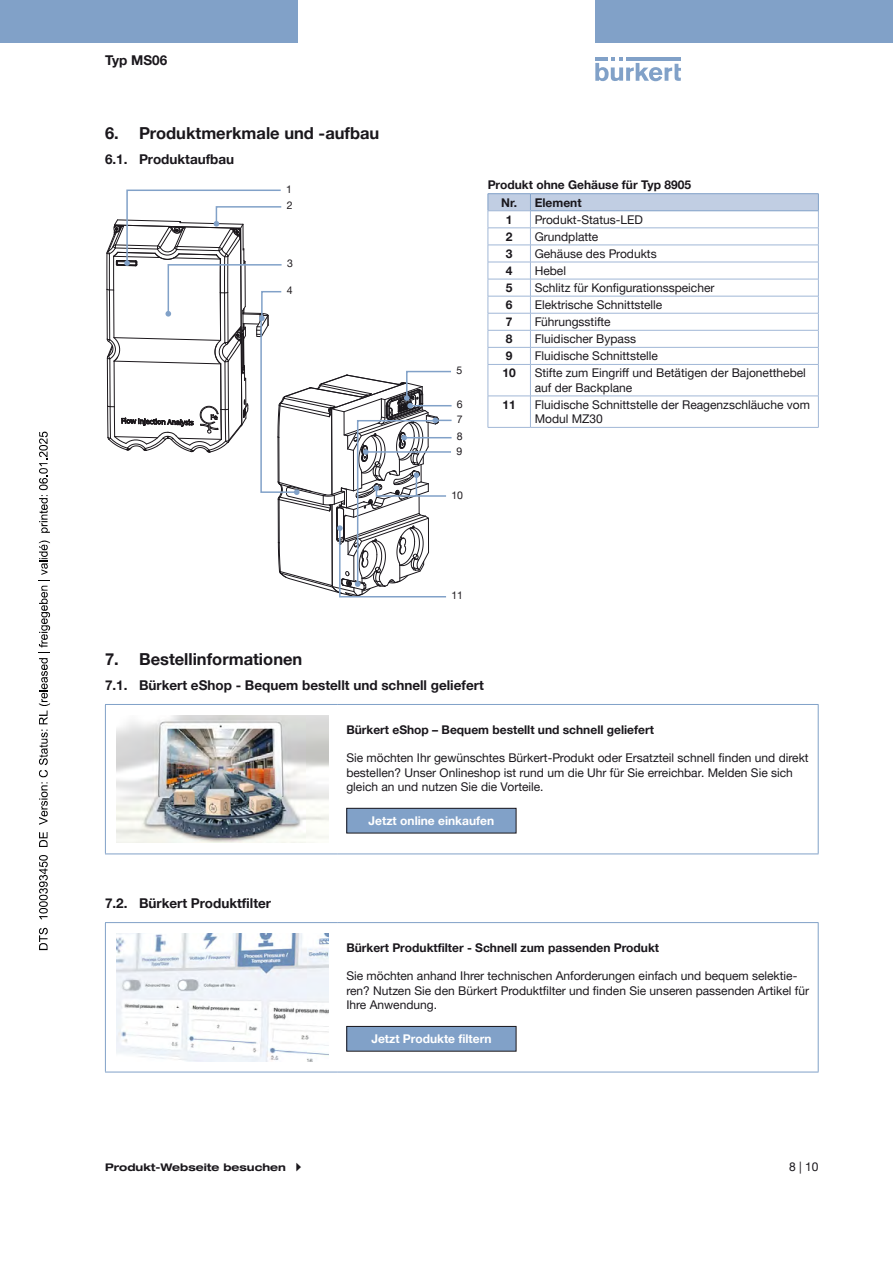
<style>
.page{position:relative;width:893px;height:1263px;background:#fff}
.page>*{position:absolute;margin:0;border:0;box-sizing:border-box;transform-origin:0 0}
.t1{font:700 16.5px "Helvetica Neue LTW1 G";color:#1a171c}
.t2{font:700 13.5px "Helvetica Neue LTW1 G";color:#1a171c}
.t3{font:12px/14.4px "Helvetica Neue LTW1 G";color:#1a171c}
.t4{font:700 12px "Helvetica Neue LTW1 G";color:#1a171c}
.t5{font:700 12px "Helvetica Neue LTW1 G";color:#fff}
.t6{font:700 expanded 10.5px "Helvetica Neue LTW1 G";color:#1a171c}
.t7{font:10.5px/16.5px "Helvetica Neue LTW1 G";color:#1b171b}
</style>
<div class="page">
<svg style="left:595px;top:57px;width:86px;height:24px"></svg>
<hr style="left:626px;top:57px;width:55px;height:4px;background:#81a1c8">
<div style="left:0;top:0;width:298px;height:42px;background:#81a1c8"></div>
<div style="left:595px;top:0;width:298px;height:42px;background:#81a1c8"></div>
<svg style="left:106px;top:189px;width:346px;height:409px"></svg>
<hr style="left:530px;top:364px;width:289px;height:1px;background:#a1b7d6">
<hr style="left:818px;top:365px;width:1px;height:31px;background:#a1b7d6">
<hr style="left:530px;top:396px;width:289px;height:1px;background:#a1b7d6">
<hr style="left:818px;top:396px;width:1px;height:31px;background:#a1b7d6">
<hr style="left:530px;top:427px;width:289px;height:1px;background:#a1b7d6">
<hr style="left:488px;top:193px;width:42px;height:1px;background:#81a1c8">
<hr style="left:530px;top:193px;width:289px;height:1px;background:#81a1c8">
<svg style="left:488px;top:194px;width:331px;height:170px"></svg>
<hr style="left:488px;top:364px;width:42px;height:1px;background:#a1b7d6">
<hr style="left:488px;top:365px;width:1px;height:31px;background:#a1b7d6">
<hr style="left:530px;top:365px;width:1px;height:31px;background:#a1b7d6">
<hr style="left:488px;top:396px;width:42px;height:1px;background:#a1b7d6">
<hr style="left:488px;top:396px;width:1px;height:31px;background:#a1b7d6">
<hr style="left:530px;top:396px;width:1px;height:31px;background:#a1b7d6">
<hr style="left:488px;top:427px;width:42px;height:1px;background:#a1b7d6">
<hr style="left:338px;top:704px;width:481px;height:1px;background:#81a1c8">
<hr style="left:818px;top:705px;width:1px;height:148px;background:#81a1c8">
<hr style="left:338px;top:853px;width:481px;height:1px;background:#81a1c8">
<hr style="left:105px;top:704px;width:233px;height:1px;background:#81a1c8">
<hr style="left:105px;top:705px;width:1px;height:148px;background:#81a1c8">
<hr style="left:105px;top:853px;width:233px;height:1px;background:#81a1c8">
<img style="left:116px;top:715px;width:213px;height:128px">
<div style="left:347px;top:808px;width:169px;height:25px;background:#81a1c8"></div>
<div style="left:346px;top:808px;width:170px;height:25px;border:1px solid #1a171c"></div>
<hr style="left:338px;top:922px;width:481px;height:1px;background:#81a1c8">
<hr style="left:818px;top:923px;width:1px;height:149px;background:#81a1c8">
<hr style="left:338px;top:1072px;width:481px;height:1px;background:#81a1c8">
<hr style="left:105px;top:922px;width:233px;height:1px;background:#81a1c8">
<hr style="left:105px;top:923px;width:1px;height:149px;background:#81a1c8">
<hr style="left:105px;top:1072px;width:233px;height:1px;background:#81a1c8">
<img style="left:116px;top:933px;width:213px;height:128px">
<div style="left:347px;top:1026px;width:169px;height:25px;background:#81a1c8"></div>
<div style="left:346px;top:1026px;width:170px;height:25px;border:1px solid #1a171c"></div>
<svg style="left:39px;top:928px;width:9px;height:22px"></svg>
<svg style="left:39px;top:855px;width:9px;height:64px"></svg>
<svg style="left:39px;top:832px;width:9px;height:15px"></svg>
<svg style="left:39px;top:540px;width:11px;height:285px"></svg>
<svg style="left:39px;top:432px;width:11px;height:101px"></svg>
<p class="t2" style="left:105px;top:52px;width:64px">Typ MS06</p>
<h1 class="t1" style="left:105px;top:123px;width:276px">6. Produktmerkmale und -aufbau</h1>
<p class="t2" style="left:105px;top:151px;width:131px">6.1. Produktaufbau</p>
<p class="t7" style="left:286px;top:181px;width:8px">1<br>2</p>
<p class="t7" style="left:287px;top:255px;width:7px">3</p>
<p class="t7" style="left:287px;top:282px;width:7px">4</p>
<p class="t7" style="left:456px;top:362px;width:7px">5</p>
<p class="t7" style="left:457px;top:397px;width:7px;line-height:14.7px">6<br>7</p>
<p class="t7" style="left:456px;top:429px;width:8px;line-height:14.2px">8<br>9</p>
<p class="t7" style="left:451px;top:486px;width:13px">10</p>
<p class="t4" style="left:488px;top:178px;width:205px">Produkt ohne Gehäuse für Typ 8905</p>
<p class="t4" style="left:501px;top:195px;width:82px">Nr. Element</p>
<p class="t4" style="left:506px;top:212px;width:8px">1</p>
<p class="t3" style="left:535px;top:212px;width:110px">Produkt-Status-LED</p>
<p class="t4" style="left:506px;top:229px;width:8px">2</p>
<p class="t3" style="left:535px;top:229px;width:65px">Grundplatte</p>
<p class="t4" style="left:506px;top:246px;width:8px">3</p>
<p class="t3" style="left:535px;top:246px;width:124px">Gehäuse des Produkts</p>
<p class="t4" style="left:506px;top:263px;width:8px">4</p>
<p class="t3" style="left:535px;top:263px;width:33px">Hebel</p>
<p class="t4" style="left:506px;top:280px;width:8px">5</p>
<p class="t3" style="left:535px;top:280px;width:181px">Schlitz für Konfigurationsspeicher</p>
<p class="t4" style="left:506px;top:297px;width:8px">6</p>
<p class="t3" style="left:535px;top:297px;width:129px">Elektrische Schnittstelle</p>
<p class="t4" style="left:506px;top:314px;width:8px">7</p>
<p class="t3" style="left:535px;top:314px;width:77px">Führungsstifte</p>
<p class="t4" style="left:506px;top:331px;width:8px">8</p>
<p class="t3" style="left:535px;top:332px;width:103px">Fluidischer Bypass</p>
<p class="t4" style="left:506px;top:349px;width:8px">9</p>
<p class="t3" style="left:535px;top:349px;width:125px">Fluidische Schnittstelle</p>
<p class="t4" style="left:502px;top:366px;width:15px">10</p>
<p class="t3" style="left:535px;top:366px;width:273px">Stifte zum Eingriff und Betätigen der Bajonetthebel auf der Backplane</p>
<p class="t4" style="left:502px;top:397px;width:15px">11</p>
<p class="t3" style="left:535px;top:397px;width:277px">Fluidische Schnittstelle der Reagenzschläuche vom<br>Modul MZ30</p>
<p class="t7" style="left:451px;top:587px;width:13px">11</p>
<h1 class="t1" style="left:105px;top:649px;width:199px">7. Bestellinformationen</h1>
<p class="t2" style="left:105px;top:676px;width:380px">7.1. Bürkert eShop - Bequem bestellt und schnell geliefert</p>
<p class="t4" style="left:346px;top:722px;width:309px">Bürkert eShop – Bequem bestellt und schnell geliefert</p>
<p class="t3" style="left:346px;top:751px;width:464px">Sie möchten Ihr gewünschtes Bürkert-Produkt oder Ersatzteil schnell finden und direkt bestellen? Unser Onlineshop ist rund um die Uhr für Sie erreichbar. Melden Sie sich gleich an und nutzen Sie die Vorteile.</p>
<p class="t5" style="left:369px;top:813px;width:127px">Jetzt online einkaufen</p>
<p class="t2" style="left:105px;top:894px;width:167px">7.2. Bürkert Produktfilter</p>
<p class="t4" style="left:346px;top:940px;width:314px">Bürkert Produktfilter - Schnell zum passenden Produkt</p>
<p class="t3" style="left:346px;top:969px;width:464px">Sie möchten anhand Ihrer technischen Anforderungen einfach und bequem selektie&shy;ren? Nutzen Sie den Bürkert Produktfilter und finden Sie unseren passenden Artikel für<br>Ihre Anwendung.</p>
<p class="t5" style="left:371px;top:1031px;width:122px">Jetzt Produkte filtern</p>
<p class="t6" style="left:105px;top:1161px;width:182px">Produkt-Webseite besuchen</p>
<p class="t3" style="left:789px;top:1159px;width:31px">8 | 10</p>
</div>
